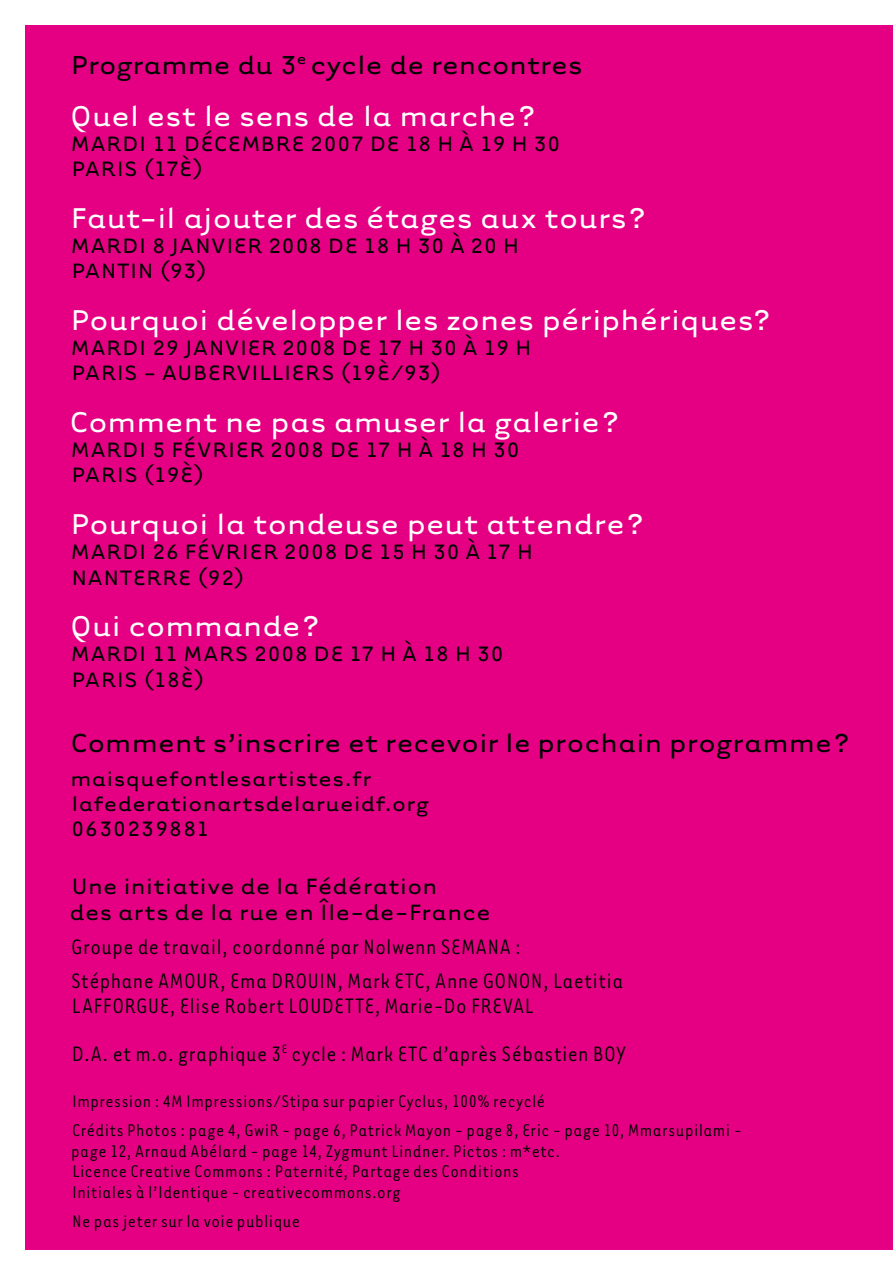
<style>
.page{position:relative;width:893px;height:1276px;background:#fff}
.page>*{position:absolute;margin:0;border:0;box-sizing:border-box;transform-origin:0 0}
.t1{font:33px "Tarzana Wide";letter-spacing:.005em;color:#fff}
.t2{font:30px "Tarzana Wide";letter-spacing:.005em;color:#000}
.t3{font:25.5px/26.7px "Tarzana Wide";letter-spacing:.025em;color:#000}
.t4{font:24px/25.2px "Tarzana Wide";letter-spacing:.015em;color:#000}
.t5{font:24px/33.6px "Tarzana Narrow";letter-spacing:.02em;color:#000}
.t6{font:19.5px/20.4px "Tarzana Narrow";letter-spacing:.025em;color:#000}
</style>
<div class="page">
<div style="left:26px;top:26px;width:867px;height:1224px;background:#e50083"></div>
<p class="t2" style="left:71px;top:46px;width:513px">Programme du 3<sup>e</sup> cycle de rencontres</p>
<h1 class="t1" style="left:70px;top:95px;width:467px">Quel est le sens de la marche?</h1>
<p class="t4" style="left:71px;top:130px;width:491px">Mardi 11 décembre 2007 de 18 h à 19 h 30 paris (17è)</p>
<h1 class="t1" style="left:70px;top:197px;width:577px">Faut-il ajouter des étages aux tours?</h1>
<p class="t4" style="left:71px;top:232px;width:450px">Mardi 8 janvier 2008 de 18 h 30 à 20 h<br>Pantin (93)</p>
<h1 class="t1" style="left:70px;top:299px;width:702px">Pourquoi développer les zones périphériques?</h1>
<p class="t4" style="left:71px;top:334px;width:462px">Mardi 29 janvier 2008 de 17 h 30 à 19 h paris - aubervilliers (19è/93)</p>
<h1 class="t1" style="left:69px;top:401px;width:551px">Comment ne pas amuser la galerie?</h1>
<p class="t4" style="left:71px;top:436px;width:450px">Mardi 5 février 2008 de 17 h à 18 h 30 paris (19è)</p>
<h1 class="t1" style="left:70px;top:503px;width:575px">Pourquoi la tondeuse peut attendre?</h1>
<p class="t4" style="left:71px;top:538px;width:464px">Mardi 26 février 2008 de 15 h 30 à 17 h nanterre (92)</p>
<h1 class="t1" style="left:70px;top:605px;width:251px">Qui commande?</h1>
<p class="t4" style="left:71px;top:640px;width:434px">Mardi 11 mars 2008 de 17 h à 18 h 30 paris (18è)</p>
<p class="t2" style="left:70px;top:724px;width:781px">Comment s’inscrire et recevoir le prochain programme?</p>
<p class="t4" style="left:70px;top:764px;width:360px">maisquefontlesartistes.fr lafederationartsdelarueidf.org<br>0630239881</p>
<p class="t3" style="left:70px;top:871px;width:422px">U ne initiative de la Fédération<br>des arts de la rue en Île-de-France</p>
<p class="t5" style="left:71px;top:929px;width:554px">Groupe de travail, coordonné par Nolwenn SEMANA :<br>Stéphane AMOUR, Ema DROUIN, Mark ETC, Anne GONON, Laetitia</p>
<p class="t5" style="left:72px;top:980px;width:556px;line-height:48.3px">LAFFORGUE, Elise Robert LOUDETTE, Marie-Do FREVAL<br>D.A. et m.o. graphique 3<sup>e</sup> cycle : Mark ETC d’après Sébastien BOY</p>
<p class="t6" style="left:72px;top:1086px;width:671px;line-height:29.1px">Impression : 4M Impressions/Stipa sur papier Cyclus, 100% recyclé<br>Crédits Photos : page 4, GwiR - page 6, Patrick Mayon - page 8, Eric - page 10, Mmarsupilami -</p>
<p class="t6" style="left:71px;top:1139px;width:490px">page 12, Arnaud Abélard - page 14, Zygmunt Lindner. Pictos : m*etc.<br>Licence Creative Commons : Paternité, Partage des Conditions<br>Initiales à l’Identique - creativecommons.org</p>
<p class="t6" style="left:72px;top:1209px;width:229px">Ne pas jeter sur la voie publique</p>
</div>
